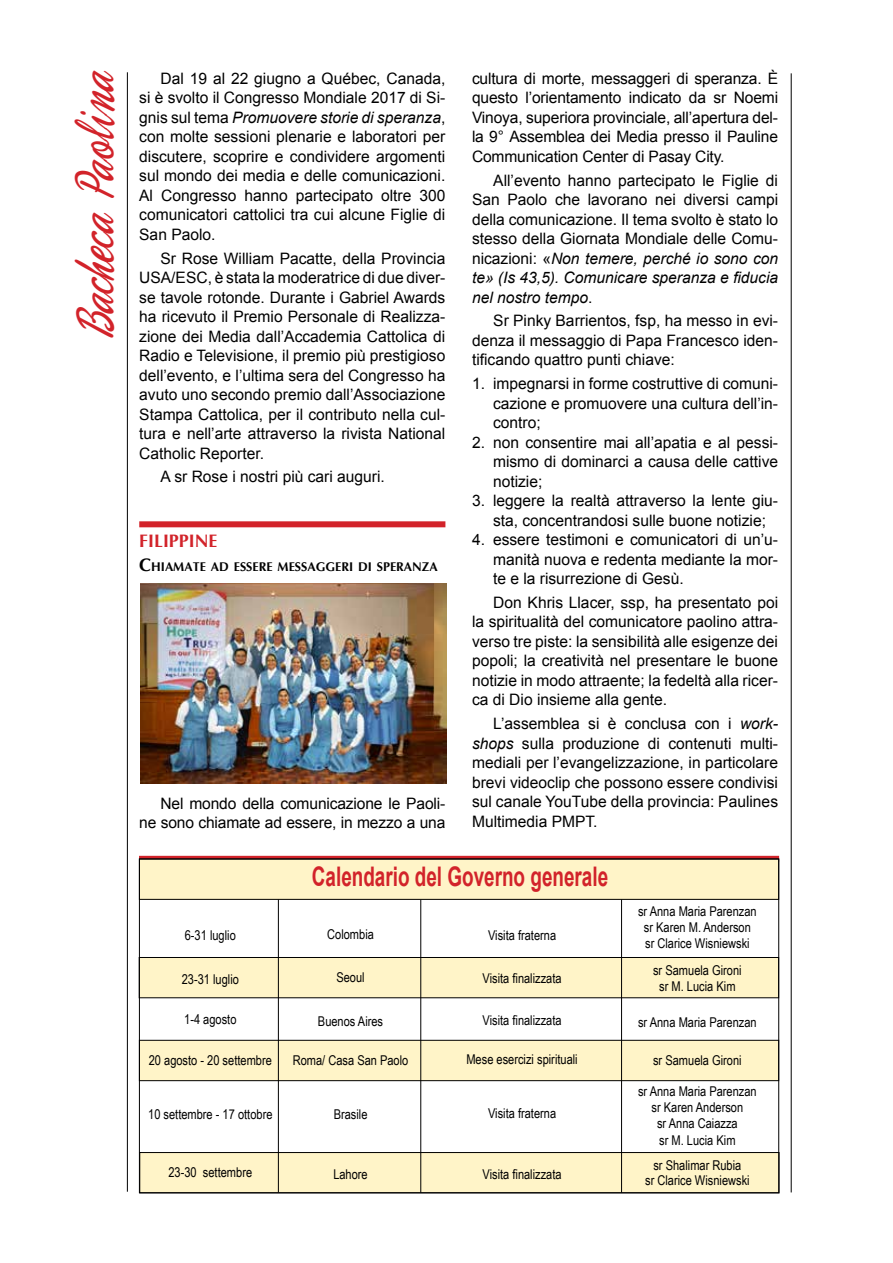
<style>
.page{position:relative;width:893px;height:1263px;background:#fff}
.page>*{position:absolute;margin:0;border:0;box-sizing:border-box;transform-origin:0 0}
.t1{font:57px "Phoenix Script FLF";color:#d2232a;scale:.7 1}
.t2{font:700 27px "Arial";color:#d2232a;scale:.7 1}
.t3{font:700 18px "Optima";color:#d2232a}
.t4{font:15.75px/19.5px "Arial";color:#000;text-align:justify}
.t5{font:13.5px/16.2px "Arial Narrow";color:#000;text-align:center}
.t6{font:700 12.6px "Optima";color:#000}
.s1{font-style:italic}
.s2{font-size:18px}
</style>
<div class="page">
<div style="left:139px;top:957px;width:640px;height:41px;background:#fff4c8"></div>
<div style="left:139px;top:957px;width:640px;height:41px;border:1px solid #000"></div>
<div style="left:139px;top:1040px;width:640px;height:41px;background:#fff4c8"></div>
<div style="left:139px;top:1040px;width:640px;height:41px;border:1px solid #000"></div>
<div style="left:140px;top:1152px;width:639px;height:41px;background:#fff4c8"></div>
<div style="left:140px;top:1152px;width:639px;height:41px;border:1px solid #000"></div>
<hr style="left:127px;top:72px;width:1px;height:1120px;background:#000">
<div style="left:139px;top:521px;width:306px;height:6px;background:#d2232a"></div>
<hr style="left:791px;top:73px;width:1px;height:1119px;background:#000">
<img style="left:140px;top:584px;width:306px;height:200px">
<svg style="left:139px;top:856px;width:640px;height:3px;background:#9d1a1f"></svg>
<div style="left:139px;top:859px;width:640px;height:40px;background:#fff4c8"></div>
<hr style="left:420px;top:900px;width:1px;height:293px;background:#000">
<hr style="left:621px;top:899px;width:1px;height:294px;background:#000">
<hr style="left:278px;top:899px;width:1px;height:293px;background:#000">
<p class="t4" style="left:472px;top:68px;width:308px">cultura di morte, messaggeri di speranza. È questo l’orientamento indicato da sr Noemi Vinoya, superiora provinciale, all’apertura del&shy;la 9° Assemblea dei Media presso il Pauline Communication Center di Pasay City.</p>
<p class="t4" style="left:472px;top:170px;width:308px;text-indent:21px">All’evento hanno partecipato le Figlie di San Paolo che lavorano nei diversi campi della comunicazione. Il tema svolto è stato lo stesso della Giornata Mondiale delle Comu&shy;nicazioni: «<span class="s1">Non temere, perché io sono con te» (Is 43,5). Comunicare speranza e fiducia nel nostro tempo</span>.</p>
<p class="t4" style="left:472px;top:311px;width:308px;text-indent:21px">Sr Pinky Barrientos, fsp, ha messo in evi&shy;denza il messaggio di Papa Francesco iden&shy;tificando quattro punti chiave:</p>
<p class="t4" style="left:493px;top:374px;width:287px;text-indent:-21px">1. impegnarsi in forme costruttive di comuni&shy;cazione e promuovere una cultura dell’in&shy;contro;</p>
<p class="t4" style="left:493px;top:432px;width:287px;text-indent:-21px">2. non consentire mai all’apatia e al pessi&shy;mismo di dominarci a causa delle cattive notizie;</p>
<p class="t4" style="left:472px;top:491px;width:308px;text-align:center">3. leggere la realtà attraverso la lente giu&shy;sta, concentrandosi sulle buone notizie;</p>
<p class="t4" style="left:493px;top:530px;width:287px;text-indent:-21px">4. essere testimoni e comunicatori di un’u&shy;manità nuova e redenta mediante la mor&shy;te e la risurrezione di Gesù.</p>
<p class="t4" style="left:472px;top:592px;width:308px;text-indent:21px">Don Khris Llacer, ssp, ha presentato poi la spiritualità del comunicatore paolino attra&shy;verso tre piste: la sensibilità alle esigenze dei popoli; la creatività nel presentare le buone notizie in modo attraente; la fedeltà alla ricer&shy;ca di Dio insieme alla gente.</p>
<p class="t4" style="left:472px;top:714px;width:308px;text-indent:21px">L’assemblea si è conclusa con i <span class="s1">work&shy;shops</span> sulla produzione di contenuti multi&shy;mediali per l’evangelizzazione, in particolare brevi videoclip che possono essere condivisi sul canale YouTube della provincia: Paulines Multimedia PMPT.</p>
<h2 class="t2" style="left:312px;top:858px;width:425px">Calendario del Governo generale</h2>
<p class="t5" style="left:638px;top:902px;width:120px">sr Anna Maria Parenzan sr Karen M. Anderson sr Clarice Wisniewski</p>
<p class="t5" style="left:653px;top:961px;width:90px">sr Samuela Gironi sr M. Lucia Kim</p>
<p class="t5" style="left:638px;top:1013px;width:120px">sr Anna Maria Parenzan</p>
<p class="t5" style="left:653px;top:1051px;width:90px">sr Samuela Gironi</p>
<p class="t5" style="left:638px;top:1082px;width:120px">sr Anna Maria Parenzan sr Karen Anderson<br>sr Anna Caiazza<br>sr M. Lucia Kim</p>
<p class="t5" style="left:645px;top:1157px;width:106px;line-height:15px">sr Shalimar Rubia<br>sr Clarice Wisniewski</p>
<h1 class="t1" style="left:66px;top:340px;width:388px;rotate:-90deg">Bacheca Paolina</h1>
<p class="t4" style="left:139px;top:68px;width:308px;text-indent:21px">Dal 19 al 22 giugno a Québec, Canada, si è svolto il Congresso Mondiale 2017 di Si&shy;gnis sul tema <span class="s1">Promuovere storie di speranza</span>, con molte sessioni plenarie e laboratori per discutere, scoprire e condividere argomenti sul mondo dei media e delle comunicazioni.<br>Al Congresso hanno partecipato oltre 300 comunicatori cattolici tra cui alcune Figlie di San Paolo.</p>
<p class="t4" style="left:139px;top:248px;width:308px;text-indent:21px">Sr Rose William Pacatte, della Provincia USA/ESC, è stata la moderatrice di due diver&shy;se tavole rotonde. Durante i Gabriel Awards ha ricevuto il Premio Personale di Realizza&shy;zione dei Media dall’Accademia Cattolica di Radio e Televisione, il premio più prestigioso dell’evento, e l’ultima sera del Congresso ha avuto uno secondo premio dall’Associazione Stampa Cattolica, per il contributo nella cul&shy;tura e nell’arte attraverso la rivista National Catholic Reporter.</p>
<p class="t4" style="left:161px;top:467px;width:226px">A sr Rose i nostri più cari auguri.</p>
<p class="t3" style="left:139px;top:529px;width:60px">FILI PPINE</p>
<p class="t6" style="left:139px;top:558px;width:300px"><span class="s2">C</span>HIAMATE AD ESSERE MESSAGGERI DI SPERANZA</p>
<p class="t4" style="left:139px;top:793px;width:308px;text-align:right">Nel mondo della comunicazione le Paoli-<br>ne sono chiamate ad essere, in mezzo a una</p>
<p class="t5" style="left:327px;top:926px;width:48px">Colombia</p>
<p class="t5" style="left:336px;top:969px;width:30px">Seoul</p>
<p class="t5" style="left:318px;top:1013px;width:67px">Buenos Aires</p>
<p class="t5" style="left:293px;top:1052px;width:117px">Roma/ Casa San Paolo</p>
<p class="t5" style="left:185px;top:926px;width:53px">6-31 luglio</p>
<p class="t5" style="left:182px;top:970px;width:59px">23-31 luglio</p>
<p class="t5" style="left:184px;top:1011px;width:54px">1-4 agosto</p>
<p class="t5" style="left:149px;top:1052px;width:125px">20 agosto - 20 settembre</p>
<p class="t5" style="left:488px;top:927px;width:70px">Visita fraterna</p>
<p class="t5" style="left:482px;top:970px;width:81px">Visita finalizzata</p>
<p class="t5" style="left:482px;top:1012px;width:81px">Visita finalizzata</p>
<p class="t5" style="left:466px;top:1050px;width:113px">Mese esercizi spirituali</p>
<p class="t5" style="left:488px;top:1104px;width:70px">Visita fraterna</p>
<p class="t5" style="left:334px;top:1105px;width:35px">Brasile</p>
<p class="t5" style="left:148px;top:1106px;width:126px">10 settembre - 17 ottobre</p>
<p class="t5" style="left:168px;top:1164px;width:85px">23-30 settembre</p>
<p class="t5" style="left:482px;top:1165px;width:81px">Visita finalizzata</p>
<p class="t5" style="left:333px;top:1165px;width:36px">Lahore</p>
</div>
